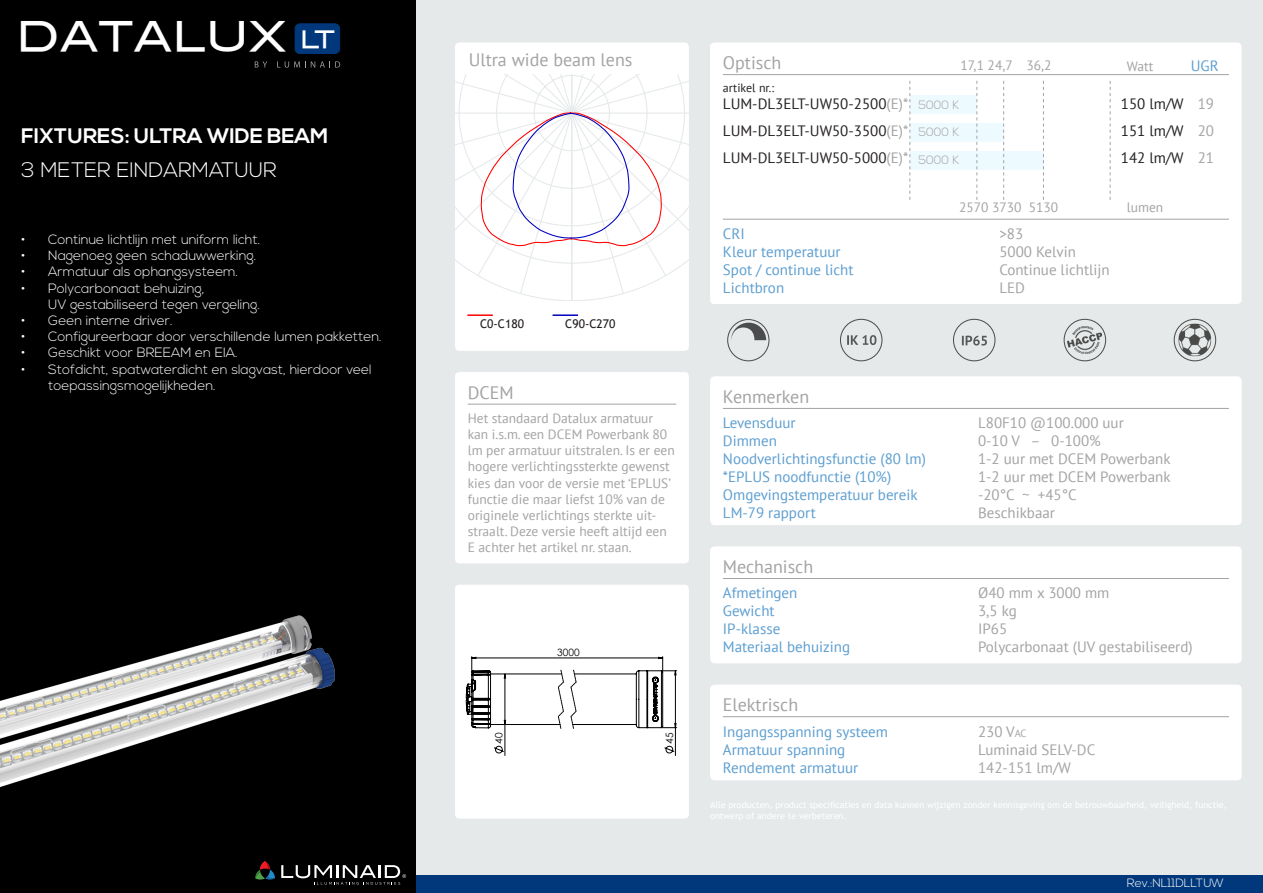
<style>
.page{position:relative;width:1263px;height:893px;background:#fff}
.page>*{position:absolute;margin:0;border:0;box-sizing:border-box;transform-origin:0 0}
.t1{font:40.95px "Blair Md ITCTT Medium";color:#fff}
.t2{font:700 21px "Nexa";color:#fff}
.t3{font:300 21px "Nexa";color:#fff}
.t4{font:18px "PT Sans";color:#a3a3a3}
.t5{font:15px/18px "PT Sans";color:#5c9ed0}
.t6{font:15px/18px "PT Sans";color:#a3a3a3}
.t7{font:15px/27px "PT Sans";color:#231f20;text-align:justify}
.t8{font:300 13.5px/16.2px "Nexa";color:#fff}
.t9{font:13.5px/16.2px "PT Sans";color:#a3a3a3}
.t10{font:300 12px "Nexa";color:#a3a3a3}
.t11{font:12px "Trebuchet MS";color:#231f20}
.t12{font:300 12px "Nexa";color:#fff}
.t13{font:12px "PT Sans";color:#231f20}
.t14{font:10.05px "Century Gothic";color:#000}
.s1{font-size:24px}
.s2{color:#a3a3a3}
.s3{font-size:10.5px}
</style>
<div class="page">
<div style="left:0;top:0;width:417px;height:893px;background:#000"></div>
<div style="left:417px;top:0;width:846px;height:893px;background:#e5e9ea"></div>
<div style="left:417px;top:876px;width:846px;height:17px;background:#00387b"></div>
<img style="left:0;top:527px;width:417px;height:334px">
<div style="left:710px;top:685px;width:532px;height:95px;background:#fff;border-radius:4px"></div>
<hr style="left:723px;top:716px;width:506px;height:1px;background:#a3a3a3">
<div style="left:710px;top:546px;width:532px;height:117px;background:#fff;border-radius:4px"></div>
<hr style="left:723px;top:578px;width:506px;height:1px;background:#a3a3a3">
<div style="left:710px;top:376px;width:532px;height:149px;background:#fff;border-radius:4px"></div>
<hr style="left:723px;top:408px;width:506px;height:1px;background:#a3a3a3">
<div style="left:455px;top:585px;width:234px;height:234px;background:#fff;border-radius:4px"></div>
<div style="left:710px;top:43px;width:531px;height:261px;background:#fff;border-radius:4px"></div>
<hr style="left:723px;top:74px;width:506px;height:1px;background:#a3a3a3">
<div style="left:910px;top:96px;width:67px;height:18px;background:#edfaff"></div>
<div style="left:910px;top:123px;width:93px;height:19px;background:#edfaff"></div>
<div style="left:910px;top:151px;width:133px;height:18px;background:#edfaff"></div>
<svg style="left:976px;top:81px;width:1px;height:119px"></svg>
<svg style="left:1003px;top:81px;width:1px;height:119px"></svg>
<svg style="left:1110px;top:81px;width:1px;height:119px"></svg>
<svg style="left:909px;top:81px;width:1px;height:119px"></svg>
<svg style="left:1043px;top:81px;width:1px;height:119px"></svg>
<hr style="left:723px;top:219px;width:506px;height:1px;background:#a3a3a3">
<div style="left:455px;top:372px;width:234px;height:191px;background:#fff;border-radius:4px"></div>
<hr style="left:468px;top:404px;width:208px;height:1px;background:#a3a3a3">
<div style="left:455px;top:43px;width:234px;height:308px;background:#fff;border-radius:4px"></div>
<hr style="left:571px;top:75px;width:1px;height:226px;background:#e5e9ea">
<svg style="left:455px;top:75px;width:234px;height:220px"></svg>
<hr style="left:467px;top:314px;width:26px;height:2px;background:#f00">
<hr style="left:552px;top:314px;width:26px;height:2px;background:#0000be">
<svg style="left:962px;top:336px;width:25px;height:9px"></svg>
<div style="left:953px;top:319px;width:42px;height:42px;border:1px solid #4b4c4d;border-radius:50%"></div>
<svg style="left:847px;top:335px;width:29px;height:10px"></svg>
<div style="left:840px;top:319px;width:42px;height:42px;border:1px solid #4b4c4d;border-radius:50%"></div>
<svg style="left:731px;top:323px;width:35px;height:17px"></svg>
<div style="left:727px;top:319px;width:42px;height:42px;border:1px solid #4b4c4d;border-radius:50%"></div>
<div style="left:1174px;top:319px;width:42px;height:42px;border:1px solid #4a4a49;border-radius:50%"></div>
<div style="left:1063px;top:319px;width:43px;height:42px;border:1px solid #4b4c4d;border-radius:50%"></div>
<img style="left:1063px;top:318px;width:44px;height:42px">
<img style="left:1177px;top:322px;width:36px;height:36px">
<svg style="left:466px;top:657px;width:211px;height:98px"></svg>
<svg style="left:281px;top:865px;width:125px;height:20px"></svg>
<svg style="left:255px;top:861px;width:20px;height:19px"></svg>
<svg style="left:255px;top:61px;width:12px;height:7px"></svg>
<svg style="left:277px;top:61px;width:63px;height:7px"></svg>
<div style="left:295px;top:24px;width:45px;height:30px;background:#00387b;border-radius:5px"></div>
<div style="left:295px;top:23px;width:45px;height:31px;border:1px solid #00387b;border-radius:5px"></div>
<h1 class="t1" style="left:16px;top:11px;width:320px">DATALUX <span class="s1">LT</span></h1>
<h2 class="t2" style="left:21px;top:124px;width:309px">FIXTURES: ULTRA WIDE BEAM</h2>
<p class="t3" style="left:21px;top:158px;width:257px">3 METER EINDARMATUUR</p>
<p class="t8" style="left:21px;top:232px;width:241px">• Continue lichtlijn met uniform licht.</p>
<p class="t8" style="left:21px;top:248px;width:237px">• Nagenoeg geen schaduwwerking.</p>
<p class="t8" style="left:21px;top:264px;width:218px">• Armatuur als ophangsysteem.</p>
<p class="t8" style="left:48px;top:280px;width:213px;text-indent:-27px">• Polycarbonaat behuizing,<br>UV gestabiliseerd tegen vergeling.</p>
<p class="t8" style="left:21px;top:313px;width:153px">• Geen interne driver.</p>
<p class="t8" style="left:21px;top:329px;width:362px">• Configureerbaar door verschillende lumen pakketten.</p>
<p class="t8" style="left:21px;top:345px;width:218px">• Geschikt voor BREEAM en EIA.</p>
<p class="t8" style="left:48px;top:361px;width:325px;text-indent:-27px">• Stofdicht, spatwaterdicht en slagvast, hierdoor veel toepassingsmogelijkheden.</p>
<h3 class="t4" style="left:469px;top:48px;width:165px">Ultra wide beam lens</h3>
<p class="t11" style="left:480px;top:316px;width:45px">C0-C180</p>
<p class="t11" style="left:565px;top:316px;width:52px">C90-C270</p>
<p class="t4" style="left:468px;top:381px;width:47px">DCEM</p>
<p class="t9" style="left:468px;top:410px;width:208px">Het standaard Datalux armatuur kan i.s.m. een DCEM Powerbank 80 lm per armatuur uitstralen. Is er een hogere verlichtingssterkte gewenst kies dan voor de versie met ‘EPLUS’ functie die maar liefst 10% van de originele verlichtings sterkte uit&shy;straalt. Deze versie heeft altijd een E achter het artikel nr. staan.</p>
<p class="t14" style="left:557px;top:645px;width:24px">3000</p>
<p class="t14" style="left:492px;top:744px;width:13px;rotate:-90deg">40</p>
<p class="t14" style="left:662px;top:744px;width:13px;rotate:-90deg">45</p>
<h3 class="t4" style="left:723px;top:51px;width:60px">Optisch</h3>
<p class="t9" style="left:1127px;top:58px;width:28px">Watt</p>
<p class="t5" style="left:1191px;top:56px;width:29px">UGR</p>
<p class="t9" style="left:960px;top:57px;width:93px">17,1 24,7 36,2</p>
<p class="t13" style="left:723px;top:80px;width:53px">artikel nr.:</p>
<p class="t7" style="left:723px;top:90px;width:187px">LUM-DL3ELT-UW50-2500<span class="s2">(E)*</span></p>
<p class="t7" style="left:723px;top:117px;width:187px">LUM-DL3ELT-UW50-3500<span class="s2">(E)*</span></p>
<p class="t7" style="left:723px;top:144px;width:187px">LUM-DL3ELT-UW50-5000<span class="s2">(E)*</span></p>
<p class="t10" style="left:918px;top:98px;width:42px">5000 K</p>
<p class="t10" style="left:918px;top:125px;width:42px">5000 K</p>
<p class="t10" style="left:918px;top:153px;width:42px">5000 K</p>
<p class="t7" style="left:1121px;top:90px;width:64px">150 lm/W 151 lm/W 142 lm/W</p>
<p class="t9" style="left:959px;top:199px;width:101px">2570 3730 5130</p>
<p class="t5" style="left:723px;top:224px;width:132px">CRI<br>Kleur temperatuur<br>Spot / continue licht<br>Lichtbron</p>
<p class="t6" style="left:999px;top:224px;width:112px">&gt;83<br>5000 Kelvin<br>Continue lichtlijn<br>LED</p>
<p class="t9" style="left:1127px;top:199px;width:38px">lumen</p>
<p class="t6" style="left:1198px;top:90px;width:18px;line-height:27px;text-align:justify">19<br>20<br>21</p>
<h3 class="t4" style="left:723px;top:385px;width:88px">Kenmerken</h3>
<p class="t5" style="left:723px;top:414px;width:204px">Levensduur<br>Dimmen<br>Noodverlichtingsfunctie (80 lm)</p>
<p class="t5" style="left:723px;top:486px;width:196px">Omgevingstemperatuur bereik<br>LM-79 rapport</p>
<p class="t6" style="left:978px;top:414px;width:194px">L80F10 @100.000 uur<br>0-10 V – 0-100%<br>1-2 uur met DCEM Powerbank</p>
<p class="t6" style="left:978px;top:486px;width:100px">-20°C ~ +45°C<br>Beschikbaar</p>
<p class="t5" style="left:723px;top:467px;width:170px">*EPLUS noodfunctie (10%)</p>
<p class="t6" style="left:978px;top:467px;width:194px">1-2 uur met DCEM Powerbank</p>
<h3 class="t4" style="left:723px;top:555px;width:92px">Mechanisch</h3>
<p class="t5" style="left:723px;top:584px;width:129px">Afmetingen<br>Gewicht<br>IP-klasse<br>Materiaal behuizing</p>
<p class="t6" style="left:978px;top:584px;width:133px">Ø40 mm x 3000 mm</p>
<p class="t6" style="left:978px;top:602px;width:40px">3,5 kg</p>
<p class="t6" style="left:978px;top:620px;width:31px">IP65</p>
<p class="t6" style="left:978px;top:638px;width:216px">Polycarbonaat (UV gestabiliseerd)</p>
<h3 class="t4" style="left:723px;top:693px;width:77px">Elektrisch</h3>
<p class="t5" style="left:723px;top:722px;width:166px">Ingangsspanning systeem<br>Armatuur spanning<br>Rendement armatuur</p>
<p class="t6" style="left:978px;top:722px;width:119px">230 V<span class="s3">AC<br></span>Luminaid SELV-DC<br>142-151 lm/W</p>
<p class="t12" style="left:1127px;top:876px;width:98px">Rev.:NL11DLLTUW</p>
</div>
